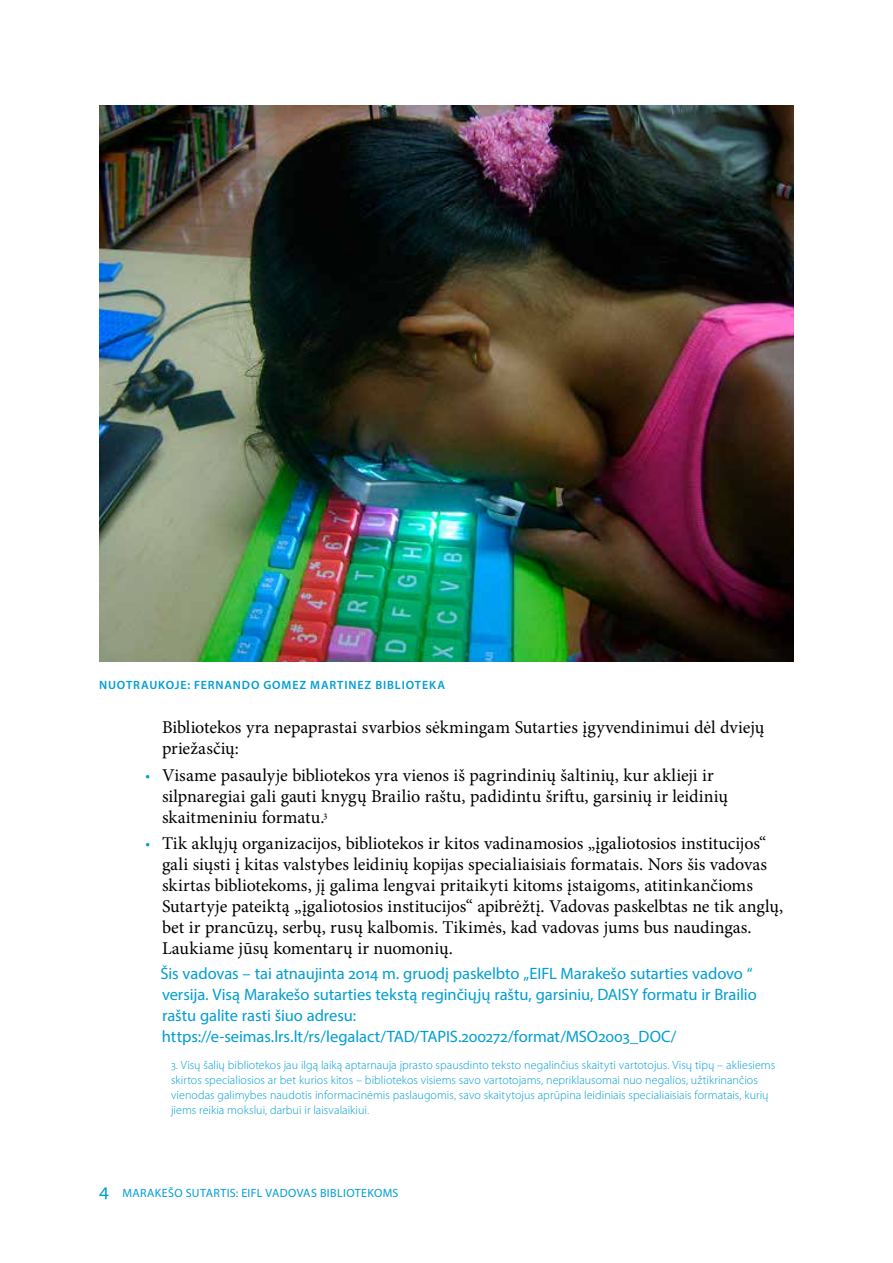
<style>
.page{position:relative;width:893px;height:1263px;background:#fff}
.page>*{position:absolute;margin:0;border:0;box-sizing:border-box;transform-origin:0 0}
.t1{font:18px/21px "Minion Pro";color:#000}
.t2{font:16.5px/21px "Myriad Pro";letter-spacing:-.005em;color:#009ed1}
.t3{font:300 12px/15px "Myriad Pro";letter-spacing:.005em;color:#009ed1}
.t4{font:600 12px "Myriad Pro";letter-spacing:.075em;color:#009ed1}
.t5{font:12px "Myriad Pro";letter-spacing:.03em;color:#009ed1}
.s1{font-family:"Myriad Pro";font-size:16.5px;color:#009ed1}
.s2{font-size:19.5px}
</style>
<div class="page">
<img style="left:99px;top:105px;width:695px;height:556px">
<p class="t4" style="left:99px;top:678px;width:347px">NUOTRAUKOJE: FERNANDO GOMEZ MARTINEZ BIBLIOTEKA</p>
<p class="t1" style="left:162px;top:717px;width:604px">Bibliotekos yra nepaprastai svarbios sėkmingam Sutarties įgyvendinimui dėl dviejų priežasčių:</p>
<p class="t1" style="left:162px;top:765px;width:567px;text-indent:-17px"><span class="s1">•</span> Visame pasaulyje bibliotekos yra vienos iš pagrindinių šaltinių, kur aklieji ir silpnaregiai gali gauti knygų Brailio raštu, padidintu šriftu, garsinių ir leidinių skaitmeniniu formatu.<sup>3</sup></p>
<p class="t1" style="left:162px;top:832px;width:623px;text-indent:-17px"><span class="s1">•</span> Tik aklųjų organizacijos, bibliotekos ir kitos vadinamosios „įgaliotosios institucijos“ gali siųsti į kitas valstybes leidinių kopijas specialiaisiais formatais. Nors šis vadovas skirtas bibliotekoms, jį galima lengvai pritaikyti kitoms įstaigoms, atitinkančioms Sutartyje pateiktą „įgaliotosios institucijos“ apibrėžtį. Vadovas paskelbtas ne tik anglų, bet ir prancūzų, serbų, rusų kalbomis. Tikimės, kad vadovas jums bus naudingas.<br>Laukiame jūsų komentarų ir nuomonių.</p>
<p class="t2" style="left:161px;top:963px;width:598px">Šis vadovas – tai atnaujinta 2014 m. gruodį paskelbto „EIFL Marakešo sutarties vadovo “ versija. Visą Marakešo sutarties tekstą reginčiųjų raštu, garsiniu, DAISY formatu ir Brailio raštu galite rasti šiuo adresu: https://e-seimas.lrs.lt/rs/legalact/TAD/TAPIS.200272/format/MSO2003_DOC/</p>
<p class="t3" style="left:171px;top:1058px;width:606px">3. Visų šalių bibliotekos jau ilgą laiką aptarnauja įprasto spausdinto teksto negalinčius skaityti vartotojus. Visų tipų – akliesiems skirtos specialiosios ar bet kurios kitos – bibliotekos visiems savo vartotojams, nepriklausomai nuo negalios, užtikrinančios vienodas galimybes naudotis informacinėmis paslaugomis, savo skaitytojus aprūpina leidiniais specialiaisiais formatais, kurių jiems reikia mokslui, darbui ir laisvalaikiui.</p>
<p class="t5" style="left:99px;top:1185px;width:301px"><span class="s2">4</span> marakešo sutartis: EIFL VADOVAS BIBLIOTEKOMS</p>
</div>
